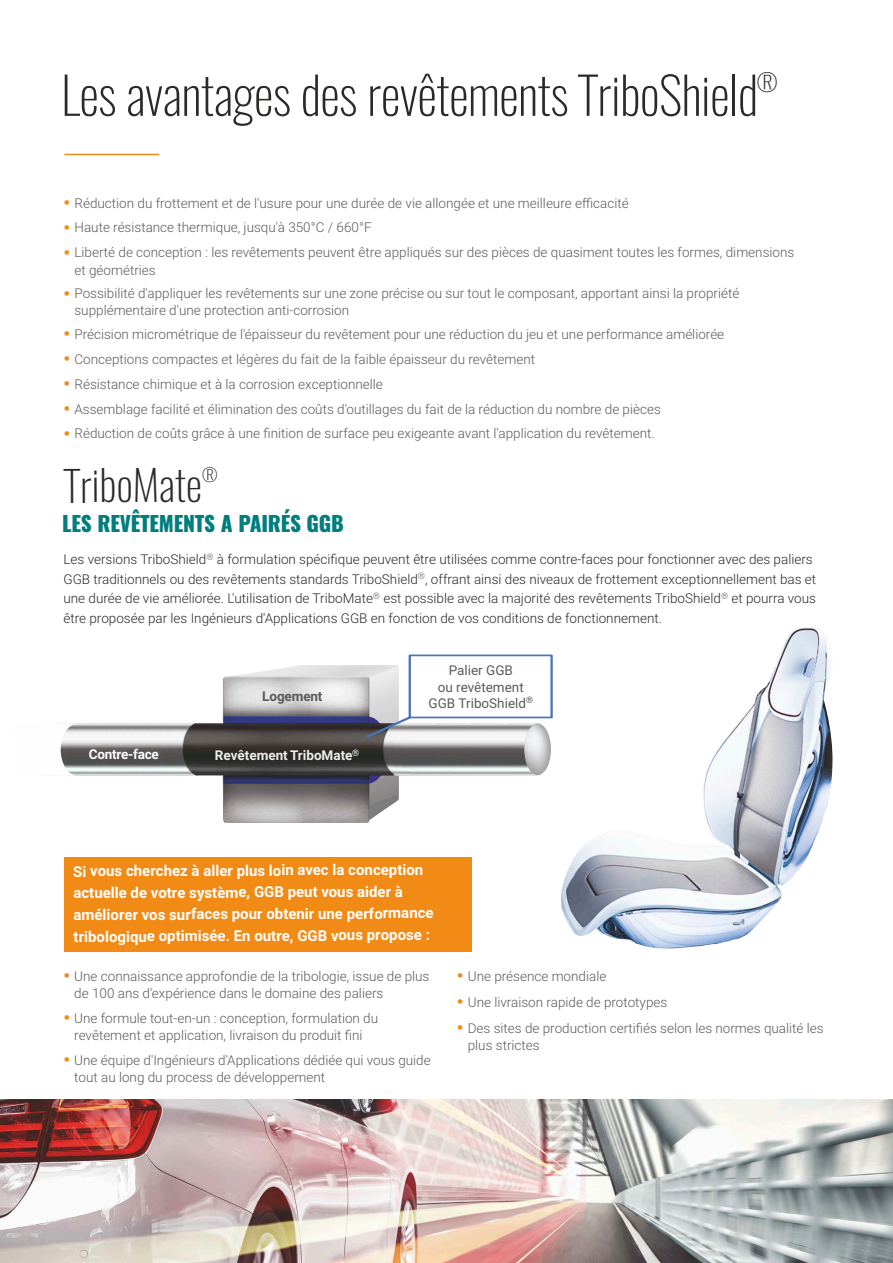
<style>
.page{position:relative;width:893px;height:1263px;background:#fff}
.page>*{position:absolute;margin:0;border:0;box-sizing:border-box;transform-origin:0 0}
.t1{font:200 51px "Oswald";letter-spacing:-.01em;color:#2a2a29}
.t2{font:200 42px "Oswald";letter-spacing:-.005em;color:#2a2a29}
.t3{font:200 24px "Oswald";color:#2a2a29}
.t4{font:800 21px "Oswald";letter-spacing:-.01em;color:#007e7d}
.t5{font:200 17.85px "Oswald";color:#2a2a29}
.t6{font:700 15px/21.8px "Roboto";letter-spacing:-.005em;color:#fefefe}
.t7{font:300 13.5px/17.4px "Roboto";color:#5c5b5b}
.t8{font:300 13.5px "Roboto";color:#2a2a29}
.t9{font:13.5px/16.2px "Roboto";color:#5c5b5b;text-align:center}
.t10{font:700 13.5px "Roboto";color:#ececec}
.t11{font:700 13.5px "Roboto";letter-spacing:-.02em;color:#fefefe}
.t12{font:700 13.5px "Roboto";letter-spacing:-.01em;color:#5c5b5b}
.t13{font:300 9px "Roboto";color:#5c5b5b}
.t14{font:700 9px "Roboto";color:#ececec}
.t15{font:9px "Roboto";color:#5c5b5b}
.s1{font-weight:900;font-size:18px;color:#f18b15}
</style>
<div class="page">
<hr style="left:64px;top:154px;width:95px;height:1px;background:#f18b15">
<div style="left:64px;top:856px;width:408px;height:95px;background:#f18b15"></div>
<img style="left:77px;top:677px;width:463px;height:146px">
<hr style="left:394px;top:775px;width:144px;height:1px;background:#d9dada">
<hr style="left:34px;top:775px;width:159px;height:1px;background:#d9dada">
<img style="left:524px;top:723px;width:27px;height:52px">
<div style="left:409px;top:654px;width:144px;height:64px;border:2px solid #4b73b7"></div>
<svg style="left:225px;top:665px;width:188px;height:157px;background:#8b8a8e"></svg>
<svg style="left:34px;top:723px;width:43px;height:53px"></svg>
<img style="left:561px;top:627px;width:272px;height:322px">
<img style="left:0;top:1099px;width:893px;height:164px">
<h3 class="t3" style="left:757px;top:66px;width:22px">®</h3>
<h1 class="t1" style="left:61px;top:60px;width:699px">Les avantages des revêtements TriboShield</h1>
<p class="t7" style="left:64px;top:195px;width:567px"><span class="s1">•</span> Réduction du frottement et de l'usure pour une durée de vie allongée et une meilleure efficacité</p>
<p class="t7" style="left:64px;top:220px;width:310px"><span class="s1">•</span> Haute résistance thermique, jusqu'à 350°C / 660°F</p>
<p class="t7" style="left:74px;top:245px;width:721px;text-indent:-11px"><span class="s1">•</span> Liberté de conception : les revêtements peuvent être appliqués sur des pièces de quasiment toutes les formes, dimensions et géométries</p>
<p class="t7" style="left:74px;top:286px;width:666px;text-indent:-11px"><span class="s1">•</span> Possibilité d'appliquer les revêtements sur une zone précise ou sur tout le composant, apportant ainsi la propriété supplémentaire d'une protection anti-corrosion</p>
<p class="t7" style="left:64px;top:327px;width:662px"><span class="s1">•</span> Précision micrométrique de l'épaisseur du revêtement pour une réduction du jeu et une performance améliorée</p>
<p class="t7" style="left:64px;top:352px;width:473px"><span class="s1">•</span> Conceptions compactes et légères du fait de la faible épaisseur du revêtement</p>
<p class="t7" style="left:64px;top:377px;width:321px"><span class="s1">•</span> Résistance chimique et à la corrosion exceptionnelle</p>
<p class="t7" style="left:64px;top:401px;width:599px"><span class="s1">•</span> Assemblage facilité et élimination des coûts d'outillages du fait de la réduction du nombre de pièces</p>
<p class="t7" style="left:64px;top:426px;width:593px"><span class="s1">•</span> Réduction de coûts grâce à une finition de surface peu exigeante avant l'application du revêtement.</p>
<h3 class="t5" style="left:202px;top:463px;width:17px">®</h3>
<h2 class="t2" style="left:64px;top:456px;width:140px">TriboMate</h2>
<h3 class="t4" style="left:62px;top:509px;width:283px">LES REVÊTEMENTS A PAIRÉS GGB</h3>
<p class="t8" style="left:64px;top:554px;width:751px">Les versions TriboShield à formulation spécifique peuvent être utilisées comme contre-faces pour fonctionner avec des paliers</p>
<p class="t13" style="left:206px;top:553px;width:9px">®</p>
<p class="t8" style="left:64px;top:574px;width:754px">GGB traditionnels ou des revêtements standards TriboShield , offrant ainsi des niveaux de frottement exceptionnellement bas et</p>
<p class="t13" style="left:418px;top:573px;width:9px">®</p>
<p class="t8" style="left:64px;top:593px;width:754px">une durée de vie améliorée. L'utilisation de TriboMate est possible avec la majorité des revêtements TriboShield et pourra vous</p>
<p class="t13" style="left:373px;top:592px;width:9px">®</p>
<p class="t13" style="left:721px;top:592px;width:9px">®</p>
<p class="t8" style="left:63px;top:613px;width:600px">être proposée par les Ingénieurs d'Applications GGB en fonction de vos conditions de fonctionnement.</p>
<p class="t12" style="left:262px;top:687px;width:62px">Logement</p>
<p class="t11" style="left:89px;top:745px;width:72px">Contre-face</p>
<p class="t10" style="left:215px;top:745px;width:139px">Revêtement TriboMate</p>
<p class="t14" style="left:352px;top:746px;width:9px">®</p>
<p class="t9" style="left:428px;top:664px;width:99px">Palier GGB<br>ou revêtement<br>GGB TriboShield</p>
<p class="t15" style="left:526px;top:696px;width:9px">®</p>
<p class="t6" style="left:73px;top:859px;width:362px">Si vous cherchez à aller plus loin avec la conception actuelle de votre système, GGB peut vous aider à améliorer vos surfaces pour obtenir une performance tribologique optimisée. En outre, GGB vous propose :</p>
<p class="t7" style="left:74px;top:969px;width:357px;text-indent:-11px"><span class="s1">•</span> Une connaissance approfondie de la tribologie, issue de plus de 100 ans d'expérience dans le domaine des paliers</p>
<p class="t7" style="left:63px;top:1010px;width:316px;text-align:center"><span class="s1">•</span> Une formule tout-en-un : conception, formulation du revêtement et application, livraison du produit fini</p>
<p class="t7" style="left:74px;top:1052px;width:358px;text-indent:-11px"><span class="s1">•</span> Une équipe d'Ingénieurs d'Applications dédiée qui vous guide tout au long du process de développement</p>
<p class="t7" style="left:457px;top:969px;width:151px"><span class="s1">•</span> Une présence mondiale</p>
<p class="t7" style="left:457px;top:994px;width:212px"><span class="s1">•</span> Une livraison rapide de prototypes</p>
<p class="t7" style="left:468px;top:1020px;width:357px;text-indent:-11px"><span class="s1">•</span> Des sites de production certifiés selon les normes qualité les plus strictes</p>
</div>
